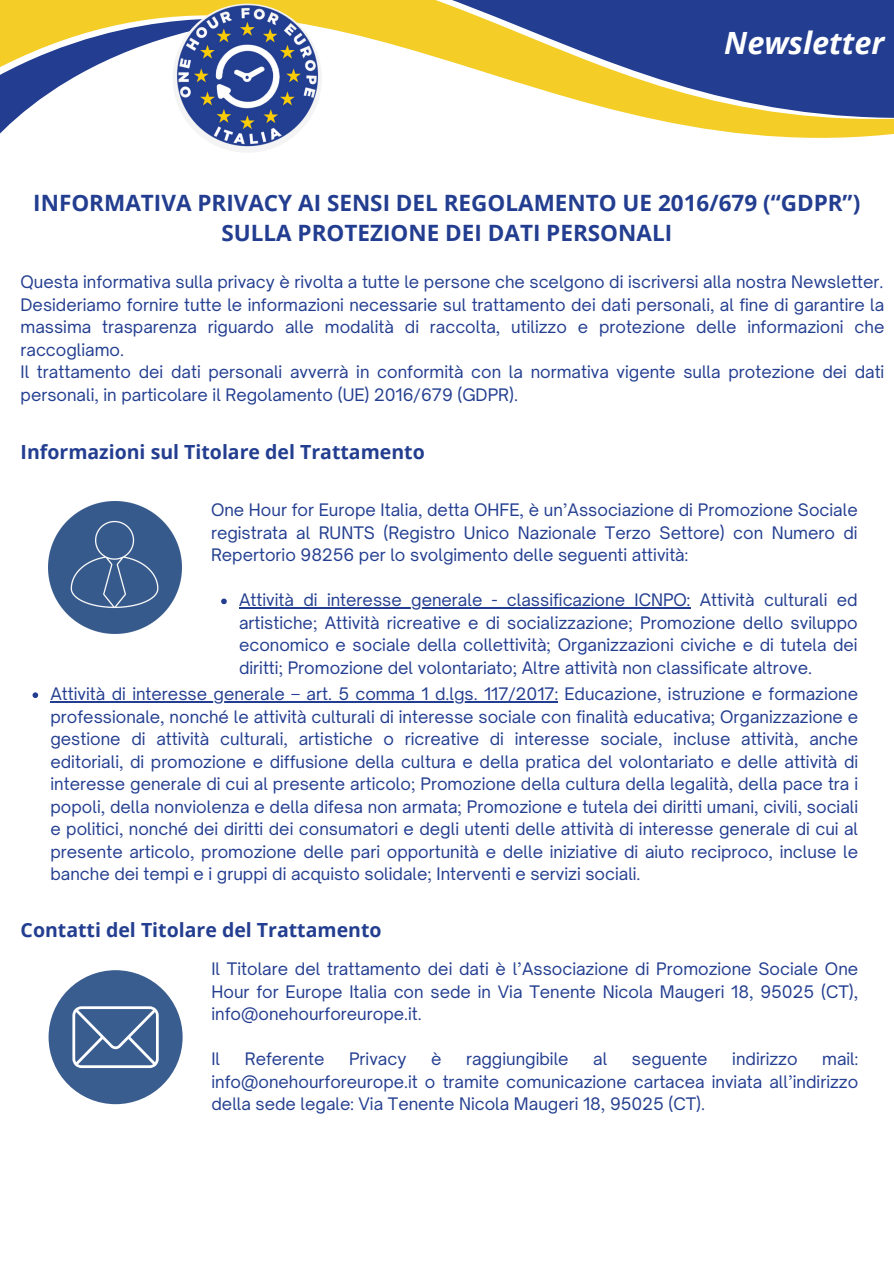
<style>
.page{position:relative;width:894px;height:1264px;background:#fff}
.page>*{position:absolute;margin:0;border:0;box-sizing:border-box;transform-origin:0 0}
.t1{font:italic 700 30.6px "Open Sans";color:#fff}
.t2{font:700 22.5px/30.3px "Open Sans";color:#233e90;text-align:center}
.t3{font:700 19.5px "Open Sans";color:#233e90}
.t4{font:16.5px/22.5px "Open Sauce One";color:#233e90;text-align:justify}
</style>
<div class="page">
<svg style="left:0;top:0;width:893px;height:138px"></svg>
<svg style="left:0;top:3px;width:171px;height:135px"></svg>
<img style="left:171px;top:0;width:152px;height:152px">
<img style="left:49px;top:501px;width:132px;height:133px">
<div style="left:49px;top:970px;width:133px;height:134px;background:#3a5d8f;border-radius:50%"></div>
<svg style="left:72px;top:1006px;width:87px;height:62px"></svg>
<svg style="left:221px;top:598px;width:6px;height:6px"></svg>
<hr style="left:239px;top:607px;width:451px;height:1px;background:#233e90">
<svg style="left:33px;top:692px;width:5px;height:6px"></svg>
<hr style="left:50px;top:701px;width:508px;height:1px;background:#233e90">
<p class="t1" style="left:724px;top:21px;width:161px">Newsletter</p>
<p class="t2" style="left:33px;top:187px;width:828px">INFORMATIVA PRIVACY AI SENSI DEL REGOLAMENTO UE 2016/679 (“GDPR”)<br>SULLA PROTEZIONE DEI DATI PERSONALI</p>
<p class="t4" style="left:21px;top:271px;width:864px">Questa informativa sulla privacy è rivolta a tutte le persone che scelgono di iscriversi alla nostra Newsletter.</p>
<p class="t4" style="left:21px;top:293px;width:865px">Desideriamo fornire tutte le informazioni necessarie sul trattamento dei dati personali, al fine di garantire la massima trasparenza riguardo alle modalità di raccolta, utilizzo e protezione delle informazioni che raccogliamo.</p>
<p class="t4" style="left:21px;top:361px;width:865px">Il trattamento dei dati personali avverrà in conformità con la normativa vigente sulla protezione dei dati personali, in particolare il Regolamento (UE) 2016/679 (GDPR).</p>
<p class="t3" style="left:21px;top:438px;width:405px">Informazioni sul Titolare del Trattamento</p>
<h1 class="t4" style="left:211px;top:499px;width:648px">One Hour for Europe Italia, detta OHFE, è un’Associazione di Promozione Sociale registrata al RUNTS (Registro Unico Nazionale Terzo Settore) con Numero di Repertorio 98256 per lo svolgimento delle seguenti attività:</h1>
<h2 class="t4" style="left:239px;top:589px;width:620px">Attività di interesse generale - classificazione ICNPO: Attività culturali ed artistiche; Attività ricreative e di socializzazione; Promozione dello sviluppo economico e sociale della collettività; Organizzazioni civiche e di tutela dei diritti; Promozione del volontariato; Altre attività non classificate altrove.</h2>
<p class="t4" style="left:50px;top:682px;width:809px">Attività di interesse generale – art. 5 comma 1 d.lgs. 117/2017: Educazione, istruzione e formazione professionale, nonché le attività culturali di interesse sociale con finalità educativa; Organizzazione e gestione di attività culturali, artistiche o ricreative di interesse sociale, incluse attività, anche editoriali, di promozione e diffusione della cultura e della pratica del volontariato e delle attività di interesse generale di cui al presente articolo; Promozione della cultura della legalità, della pace tra i popoli, della nonviolenza e della difesa non armata; Promozione e tutela dei diritti umani, civili, sociali e politici, nonché dei diritti dei consumatori e degli utenti delle attività di interesse generale di cui al presente articolo, promozione delle pari opportunità e delle iniziative di aiuto reciproco, incluse le banche dei tempi e i gruppi di acquisto solidale; Interventi e servizi sociali.</p>
<p class="t3" style="left:21px;top:916px;width:362px">Contatti del Titolare del Trattamento</p>
<h3 class="t4" style="left:211px;top:957px;width:648px">Il Titolare del trattamento dei dati è l’Associazione di Promozione Sociale One Hour for Europe Italia con sede in Via Tenente Nicola Maugeri 18, 95025 (CT), info@onehourforeurope.it.</h3>
<p class="t4" style="left:211px;top:1047px;width:10px">Il</p>
<p class="t4" style="left:245px;top:1047px;width:81px">Referente</p>
<p class="t4" style="left:349px;top:1047px;width:59px">Privacy</p>
<p class="t4" style="left:431px;top:1047px;width:12px">è</p>
<p class="t4" style="left:466px;top:1047px;width:104px">raggiungibile</p>
<p class="t4" style="left:593px;top:1047px;width:16px">al</p>
<p class="t4" style="left:631px;top:1047px;width:77px">seguente</p>
<p class="t4" style="left:732px;top:1047px;width:67px">indirizzo</p>
<p class="t4" style="left:211px;top:1047px;width:648px;text-indent:610px">mail: info@onehourforeurope.it o tramite comunicazione cartacea inviata all’indirizzo della sede legale: Via Tenente Nicola Maugeri 18, 95025 (CT).</p>
</div>
